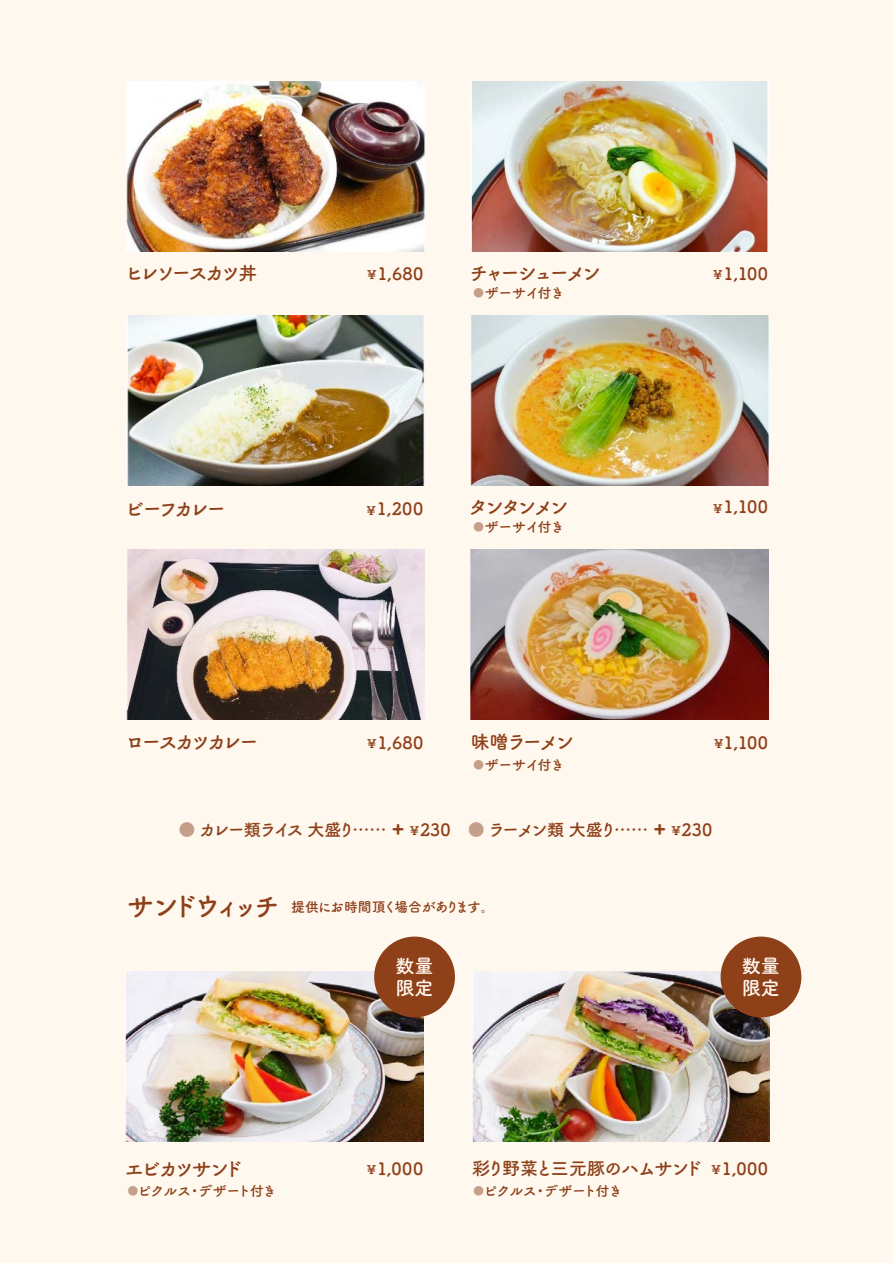
<style>
.page{position:relative;width:893px;height:1263px;background:#fff8ef}
.page>*{position:absolute;margin:0;border:0;box-sizing:border-box;transform-origin:0 0}
.t1{font:26.55px "Tsuku B Rd Gothic Std B";letter-spacing:-.215em;color:#8e4019}
.t2{font:23.85px "Tsuku B Rd Gothic Std B";color:#8e4019}
.t3{font:19.2px "Tsuku B Rd Gothic Std B";letter-spacing:-.14em;color:#8e4019}
.t4{font:19.2px "Tsuku B Rd Gothic Std B";letter-spacing:-.17em;color:#8e4019}
.t5{font:19.2px/22.4px "Tsuku B Rd Gothic Std B";color:#fff8ef}
.t6{font:19.2px "Tsuku B Rd Gothic Std B";letter-spacing:-.12em;color:#8e4019}
.t7{font:18px "Tsuku B Rd Gothic Std B";letter-spacing:-.08em;color:#8e4019}
.t8{font:16.95px "Tsuku B Rd Gothic Std B";color:#8e4019}
.t9{font:16.95px "Tsuku B Rd Gothic Std B";letter-spacing:-.05em;color:#8e4019}
.t10{font:16.95px "Tsuku B Rd Gothic Std B";letter-spacing:-.09em;color:#8e4019}
.t11{font:13.8px "Tsuku B Rd Gothic Std B";letter-spacing:-.04em;color:#8e4019}
.t12{font:13.8px "Tsuku B Rd Gothic Std B";letter-spacing:-.06em;color:#8e4019}
.t13{font:11.1px "Tsuku B Rd Gothic Std B";color:#c69f8c}
.s1{font-size:11.85px}
.s2{color:#c69f8c}
</style>
<div class="page">
<img style="left:127px;top:82px;width:298px;height:170px">
<img style="left:470px;top:82px;width:298px;height:170px">
<img style="left:127px;top:316px;width:298px;height:170px">
<img style="left:470px;top:316px;width:298px;height:170px">
<img style="left:127px;top:550px;width:298px;height:170px">
<img style="left:470px;top:550px;width:298px;height:170px">
<img style="left:125px;top:972px;width:298px;height:170px">
<img style="left:472px;top:972px;width:298px;height:170px">
<div style="left:374px;top:936px;width:81px;height:81px;background:#8e4019;border-radius:50%"></div>
<div style="left:721px;top:936px;width:80px;height:81px;background:#8e4019;border-radius:50%"></div>
<p class="t3" style="left:125px;top:258px;width:134px">ヒレソースカツ丼</p>
<p class="t8" style="left:367px;top:260px;width:58px"><span class="s1">¥</span>1,680</p>
<p class="t4" style="left:470px;top:258px;width:133px">チャーシューメン</p>
<p class="t8" style="left:713px;top:260px;width:56px"><span class="s1">¥</span>1,100</p>
<p class="t11" style="left:485px;top:282px;width:81px">ザーサイ付き</p>
<p class="t13" style="left:473px;top:284px;width:13px">●</p>
<p class="t3" style="left:125px;top:494px;width:103px">ビーフカレー</p>
<p class="t8" style="left:366px;top:496px;width:58px"><span class="s1">¥</span>1,200</p>
<p class="t3" style="left:469px;top:492px;width:101px">タンタンメン</p>
<p class="t8" style="left:713px;top:493px;width:56px"><span class="s1">¥</span>1,100</p>
<p class="t11" style="left:485px;top:516px;width:81px">ザーサイ付き</p>
<p class="t13" style="left:473px;top:518px;width:13px">●</p>
<p class="t3" style="left:125px;top:727px;width:135px">ロースカツカレー</p>
<p class="t8" style="left:367px;top:729px;width:58px"><span class="s1">¥</span>1,680</p>
<p class="t3" style="left:470px;top:727px;width:105px">味噌ラーメン</p>
<p class="t8" style="left:714px;top:729px;width:56px"><span class="s1">¥</span>1,100</p>
<p class="t11" style="left:485px;top:754px;width:81px">ザーサイ付き</p>
<p class="t13" style="left:473px;top:756px;width:13px">●</p>
<p class="t10" style="left:178px;top:816px;width:178px"><span class="s2">●</span> カレー類ライス大盛り</p>
<p class="t9" style="left:410px;top:816px;width:209px"><span class="s1">¥</span>230　<span class="s2">●</span> ラーメン類大盛り</p>
<p class="t8" style="left:671px;top:816px;width:42px"><span class="s1">¥</span>230</p>
<h2 class="t2" style="left:391px;top:808px;width:15px">+</h2>
<h2 class="t2" style="left:653px;top:808px;width:15px">+</h2>
<p class="t8" style="left:353px;top:816px;width:36px">……</p>
<p class="t8" style="left:614px;top:816px;width:36px">......</p>
<h1 class="t1" style="left:127px;top:886px;width:155px">サンドウィッチ</h1>
<p class="t12" style="left:291px;top:896px;width:205px">提供にお時間頂く場合があります。</p>
<p class="t5" style="left:395px;top:953px;width:40px">数量限定</p>
<p class="t5" style="left:742px;top:953px;width:40px">数量限定</p>
<p class="t6" style="left:125px;top:1153px;width:120px">エビカツサンド</p>
<p class="t8" style="left:367px;top:1155px;width:58px"><span class="s1">¥</span>1,000</p>
<p class="t7" style="left:472px;top:1154px;width:232px">彩り野菜と三元豚のハムサンド</p>
<p class="t8" style="left:711px;top:1155px;width:58px"><span class="s1">¥</span>1,000</p>
<p class="t11" style="left:198px;top:1180px;width:79px">デザート付き</p>
<p class="t11" style="left:138px;top:1180px;width:55px">ピクルス</p>
<p class="t13" style="left:128px;top:1182px;width:13px">●</p>
<p class="t11" style="left:188px;top:1180px;width:15px">・</p>
<p class="t11" style="left:544px;top:1180px;width:79px">デザート付き</p>
<p class="t11" style="left:483px;top:1180px;width:55px">ピクルス</p>
<p class="t13" style="left:473px;top:1182px;width:13px">●</p>
<p class="t11" style="left:533px;top:1180px;width:15px">・</p>
</div>
